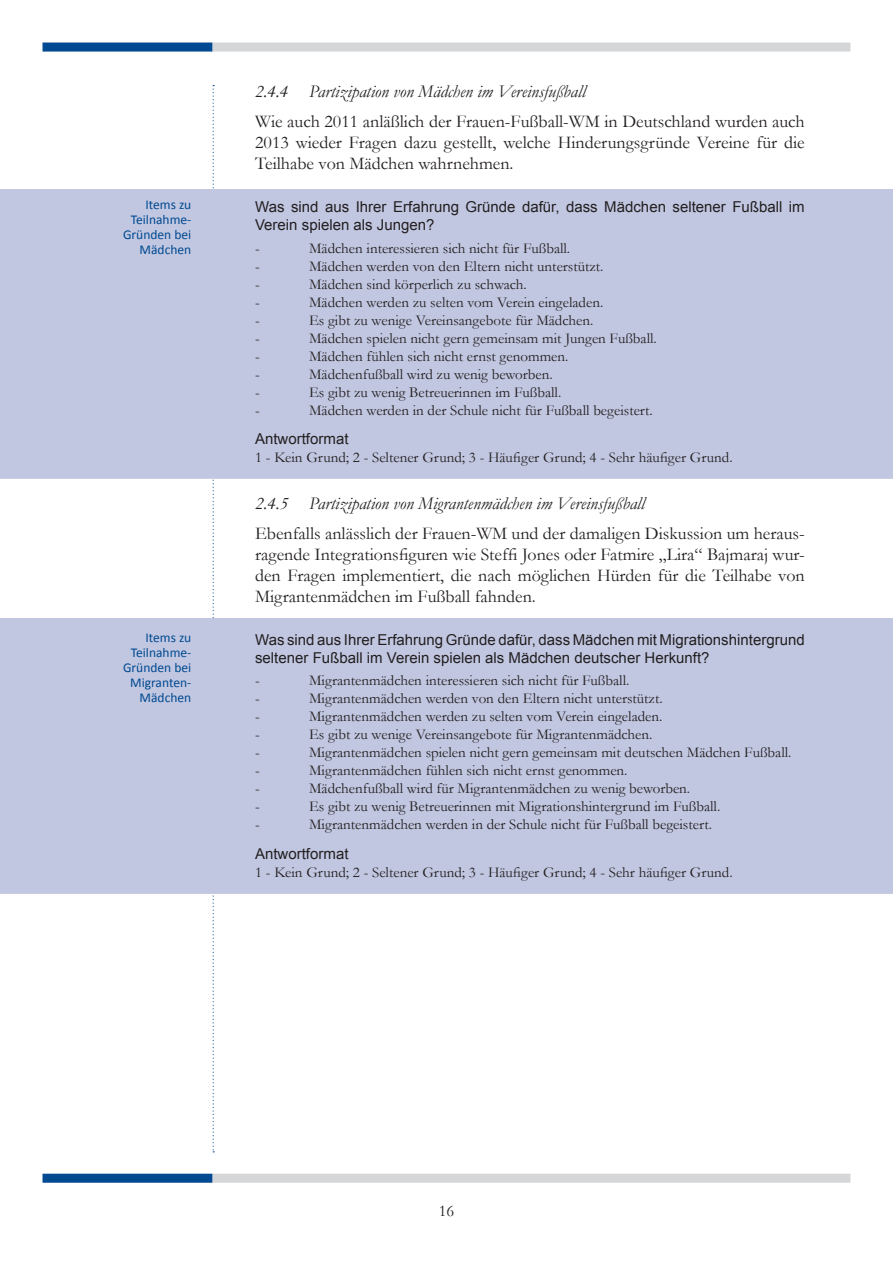
<style>
.page{position:relative;width:893px;height:1263px;background:#fff}
.page>*{position:absolute;margin:0;border:0;box-sizing:border-box;transform-origin:0 0}
.t1{font:18px/21px "Garamond";color:#231f20;text-align:justify}
.t2{font:italic 18px "Garamond";color:#231f20}
.t3{font:16.5px "Garamond";color:#231f20}
.Listenabsatz{font:15px "Garamond";color:#231f20}
.t4{font:15px/18px "Arial";color:#231f20}
.Stichwort-links{font:13.5px/15px "Calibri";color:#014990;text-align:right}
</style>
<div class="page">
<div style="left:43px;top:1174px;width:170px;height:9px;background:#014990;border:2px solid #014990"></div>
<svg style="left:213px;top:85px;width:1px;height:1067px"></svg>
<div style="left:213px;top:1174px;width:637px;height:9px;background:#d5d6d8;border:2px solid #d5d6d8"></div>
<div style="left:43px;top:43px;width:170px;height:9px;background:#014990;border:2px solid #014990"></div>
<div style="left:213px;top:43px;width:637px;height:9px;background:#d5d6d8;border:2px solid #d5d6d8"></div>
<div style="left:0;top:618px;width:893px;height:276px;background:#c1c7e1"></div>
<div style="left:0;top:189px;width:893px;height:290px;background:#c1c7e1"></div>
<p class="Stichwort-links" style="left:123px;top:197px;width:70px">Items zu<br>Teilnahme-<br>Gründen bei<br>Mädchen</p>
<p class="Stichwort-links" style="left:123px;top:630px;width:70px">Items zu<br>Teilnahme-<br>Gründen bei<br>Migranten-<br>Mädchen</p>
<p class="t2" style="left:255px;top:80px;width:332px">2.4.4 Partizipation von Mädchen im Vereinsfußball</p>
<p class="t1" style="left:255px;top:110px;width:551px">Wie auch 2011 anläßlich der Frauen-Fußball-WM in Deutschland wurden auch 2013 wieder Fragen dazu gestellt, welche Hinderungsgründe Vereine für die Teilhabe von Mädchen wahrnehmen.</p>
<p class="t4" style="left:255px;top:198px;width:551px">Was sind aus Ihrer Erfahrung Gründe dafür, dass Mädchen seltener Fußball im<br>Verein spielen als Jungen?</p>
<p class="Listenabsatz" style="left:255px;top:239px;width:6px">-</p>
<p class="Listenabsatz" style="left:309px;top:239px;width:263px">Mädchen interessieren sich nicht für Fußball.</p>
<p class="Listenabsatz" style="left:255px;top:257px;width:6px">-</p>
<p class="Listenabsatz" style="left:309px;top:257px;width:296px">Mädchen werden von den Eltern nicht unterstützt.</p>
<p class="Listenabsatz" style="left:255px;top:275px;width:6px">-</p>
<p class="Listenabsatz" style="left:309px;top:275px;width:219px">Mädchen sind körperlich zu schwach.</p>
<p class="Listenabsatz" style="left:255px;top:293px;width:6px">-</p>
<p class="Listenabsatz" style="left:309px;top:293px;width:296px">Mädchen werden zu selten vom Verein eingeladen.</p>
<p class="Listenabsatz" style="left:255px;top:311px;width:6px">-</p>
<p class="Listenabsatz" style="left:309px;top:311px;width:286px">Es gibt zu wenige Vereinsangebote für Mädchen.</p>
<p class="Listenabsatz" style="left:255px;top:329px;width:6px">-</p>
<p class="Listenabsatz" style="left:309px;top:329px;width:349px">Mädchen spielen nicht gern gemeinsam mit Jungen Fußball.</p>
<p class="Listenabsatz" style="left:255px;top:347px;width:6px">-</p>
<p class="Listenabsatz" style="left:309px;top:347px;width:261px">Mädchen fühlen sich nicht ernst genommen.</p>
<p class="Listenabsatz" style="left:255px;top:365px;width:6px">-</p>
<p class="Listenabsatz" style="left:309px;top:365px;width:245px">Mädchenfußball wird zu wenig beworben.</p>
<p class="Listenabsatz" style="left:255px;top:383px;width:6px">-</p>
<p class="Listenabsatz" style="left:309px;top:383px;width:254px">Es gibt zu wenig Betreuerinnen im Fußball.</p>
<p class="Listenabsatz" style="left:255px;top:401px;width:6px">-</p>
<p class="Listenabsatz" style="left:309px;top:401px;width:345px">Mädchen werden in der Schule nicht für Fußball begeistert.</p>
<p class="t4" style="left:255px;top:430px;width:95px">Antwortformat</p>
<p class="Listenabsatz" style="left:255px;top:448px;width:479px">1 - Kein Grund; 2 - Seltener Grund; 3 - Häufiger Grund; 4 - Sehr häufiger Grund.</p>
<p class="t2" style="left:255px;top:492px;width:391px">2.4.5 Partizipation von Migrantenmädchen im Vereinsfußball</p>
<p class="t1" style="left:255px;top:522px;width:551px">Ebenfalls anlässlich der Frauen-WM und der damaligen Diskussion um heraus&shy;ragende Integrationsfiguren wie Steffi Jones oder Fatmire „Lira“ Bajmaraj wur&shy;den Fragen implementiert, die nach möglichen Hürden für die Teilhabe von Migrantenmädchen im Fußball fahnden.</p>
<p class="t4" style="left:255px;top:631px;width:551px">Was sind aus Ihrer Erfahrung Gründe dafür, dass Mädchen mit Migrationshintergrund seltener Fußball im Verein spielen als Mädchen deutscher Herkunft?</p>
<p class="Listenabsatz" style="left:255px;top:672px;width:6px">-</p>
<p class="Listenabsatz" style="left:309px;top:672px;width:322px">Migrantenmädchen interessieren sich nicht für Fußball.</p>
<p class="Listenabsatz" style="left:255px;top:690px;width:6px">-</p>
<p class="Listenabsatz" style="left:309px;top:690px;width:355px">Migrantenmädchen werden von den Eltern nicht unterstützt.</p>
<p class="Listenabsatz" style="left:255px;top:708px;width:6px">-</p>
<p class="Listenabsatz" style="left:309px;top:708px;width:355px">Migrantenmädchen werden zu selten vom Verein eingeladen.</p>
<p class="Listenabsatz" style="left:255px;top:726px;width:6px">-</p>
<p class="Listenabsatz" style="left:309px;top:726px;width:345px">Es gibt zu wenige Vereinsangebote für Migrantenmädchen.</p>
<p class="Listenabsatz" style="left:255px;top:744px;width:6px">-</p>
<p class="Listenabsatz" style="left:309px;top:744px;width:484px">Migrantenmädchen spielen nicht gern gemeinsam mit deutschen Mädchen Fußball.</p>
<p class="Listenabsatz" style="left:255px;top:762px;width:6px">-</p>
<p class="Listenabsatz" style="left:309px;top:762px;width:320px">Migrantenmädchen fühlen sich nicht ernst genommen.</p>
<p class="Listenabsatz" style="left:255px;top:780px;width:6px">-</p>
<p class="Listenabsatz" style="left:309px;top:780px;width:383px">Mädchenfußball wird für Migrantenmädchen zu wenig beworben.</p>
<p class="Listenabsatz" style="left:255px;top:798px;width:6px">-</p>
<p class="Listenabsatz" style="left:309px;top:798px;width:413px">Es gibt zu wenig Betreuerinnen mit Migrationshintergrund im Fußball.</p>
<p class="Listenabsatz" style="left:255px;top:816px;width:6px">-</p>
<p class="Listenabsatz" style="left:309px;top:816px;width:404px">Migrantenmädchen werden in der Schule nicht für Fußball begeistert.</p>
<p class="t4" style="left:255px;top:845px;width:95px">Antwortformat</p>
<p class="Listenabsatz" style="left:255px;top:863px;width:479px">1 - Kein Grund; 2 - Seltener Grund; 3 - Häufiger Grund; 4 - Sehr häufiger Grund.</p>
<p class="t3" style="left:439px;top:1201px;width:17px">16</p>
</div>
